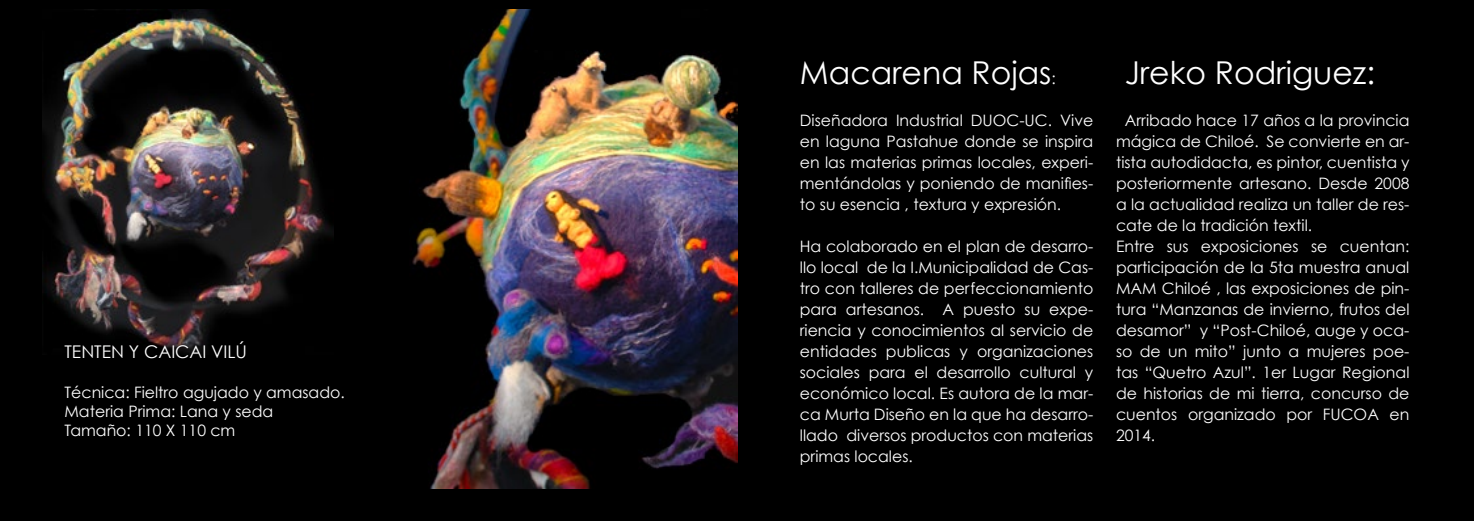
<style>
.page{position:relative;width:1474px;height:521px;background:#fff}
.page>*{position:absolute;margin:0;border:0;box-sizing:border-box;transform-origin:0 0}
.t1{font:31.5px "Century Gothic";color:#fff}
.t2{font:17.5px "Century Gothic";color:#fff}
.t3{font:15.75px/21px "Century Gothic";color:#fff;text-align:justify}
.s1{font-size:15.75px}
</style>
<div class="page">
<div style="left:0;top:0;width:737px;height:521px;background:#000"></div>
<img style="left:42px;top:10px;width:292px;height:344px">
<div style="left:737px;top:0;width:736px;height:521px;background:#000"></div>
<img style="left:412px;top:10px;width:325px;height:479px">
<p class="t2" style="left:64px;top:340px;width:184px">TENTEN Y CAICAI VILÚ</p>
<p class="t3" style="left:64px;top:382px;width:282px;line-height:18.9px;text-align:left">Técnica: Fieltro agujado y amasado.<br>Materia Prima: Lana y seda<br>Tamaño: 110 X 110 cm</p>
<h1 class="t1" style="left:799px;top:52px;width:257px">Macarena Rojas<span class="s1">:</span></h1>
<p class="t3" style="left:799px;top:109px;width:295px">Diseñadora Industrial DUOC-UC. Vive en laguna Pastahue donde se inspira en las materias primas locales, experi&shy;mentándolas y poniendo de manifies&shy;to su esencia , textura y expresión.</p>
<p class="t3" style="left:799px;top:235px;width:295px">Ha colaborado en el plan de desarro&shy;llo local de la I.Municipalidad de Cas&shy;tro con talleres de perfeccionamiento para artesanos. A puesto su expe&shy;riencia y conocimientos al servicio de entidades publicas y organizaciones sociales para el desarrollo cultural y económico local. Es autora de la mar&shy;ca Murta Diseño en la que ha desarro&shy;llado diversos productos con materias primas locales.</p>
<h1 class="t1" style="left:1124px;top:52px;width:252px">Jreko Rodriguez:</h1>
<p class="t3" style="left:1115px;top:109px;width:295px;text-align:left;text-indent:9px">Arribado hace 17 años a la provincia mágica de Chiloé. Se convierte en ar&shy;tista autodidacta, es pintor, cuentista y posteriormente artesano. Desde 2008 a la actualidad realiza un taller de res&shy;cate de la tradición textil.<br>Entre sus exposiciones se cuentan: participación de la 5ta muestra anual MAM Chiloé , las exposiciones de pin&shy;tura “Manzanas de invierno, frutos del desamor” y “Post-Chiloé, auge y oca&shy;so de un mito” junto a mujeres poe&shy;tas “Quetro Azul”. 1er Lugar Regional de historias de mi tierra, concurso de cuentos organizado por FUCOA en 2014.</p>
</div>
